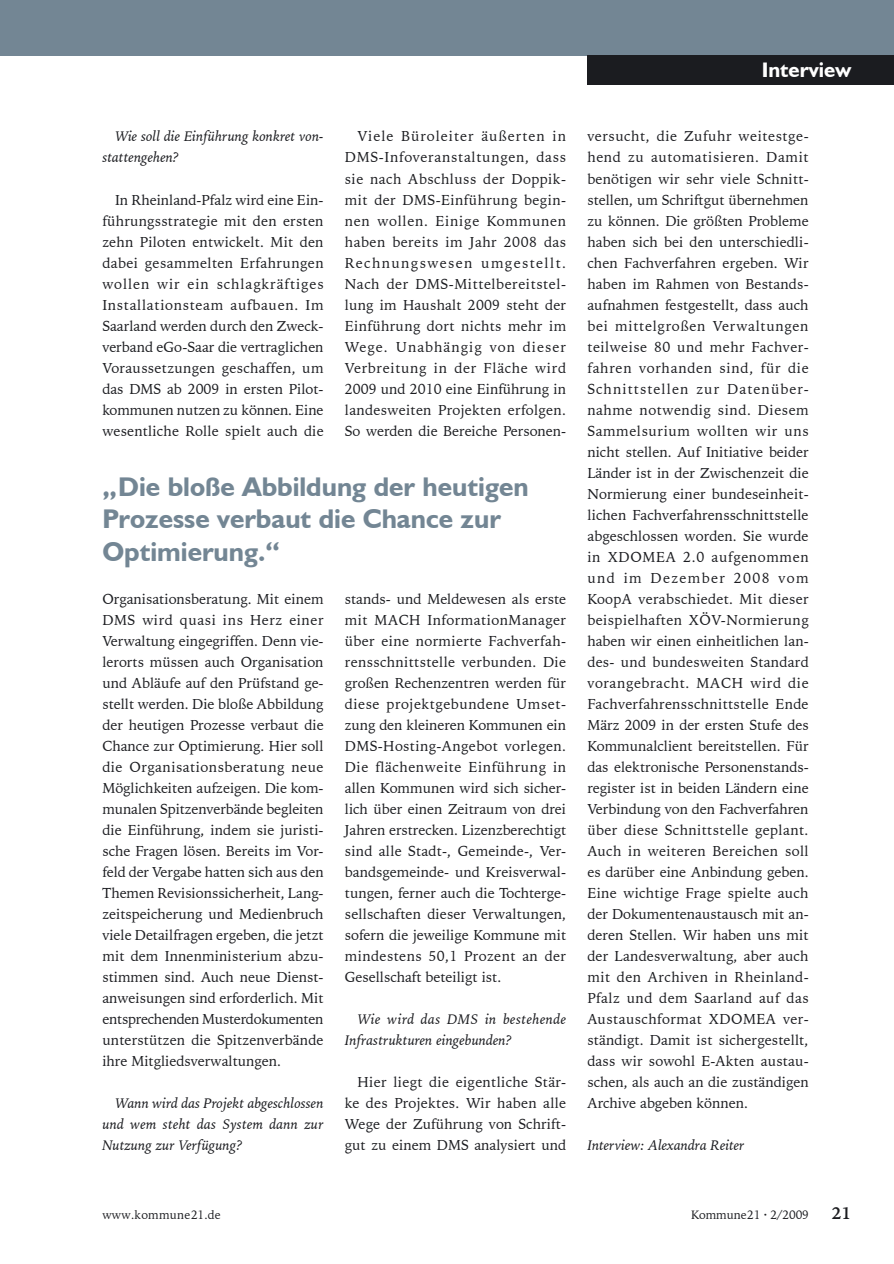
<style>
.page{position:relative;width:894px;height:1264px;background:#fff}
.page>*{position:absolute;margin:0;border:0;box-sizing:border-box;transform-origin:0 0}
.Zitat{font:700 27px "Humanist 521 BT";color:#738694}
.Kolumnentitel_rb{font:700 21px "Humanist 521 BT";color:#fff}
.t1{font:700 16.5px "Iowan Old Style BT";color:#1b1c20}
.Text_mit_Einzug_und_Abstand_vor_Absatz{font:14.25px/21px "Iowan Old Style BT";color:#1b1c20;text-align:justify}
.Text_mit_Einzug_und_Abstand_vor_Absatz-2{font:italic 14.25px/21px "Iowan Old Style BT";color:#1b1c20}
.Text_ohne_Einzug{font:italic 14.25px "Iowan Old Style BT";letter-spacing:-.005em;color:#1b1c20}
.t2{font:12px "Iowan Old Style BT";letter-spacing:.01em;color:#1b1c20}
</style>
<div class="page">
<div style="left:0;top:0;width:893px;height:55px;background:#738694"></div>
<div style="left:587px;top:55px;width:306px;height:30px;background:#1b1c20"></div>
<p class="Kolumnentitel_rb" style="left:761px;top:57px;width:91px">Interview</p>
<p class="Text_mit_Einzug_und_Abstand_vor_Absatz-2" style="left:102px;top:126px;width:223px;text-indent:13px">Wie soll die Einführung konkret von&shy;stattengehen?</p>
<p class="Text_mit_Einzug_und_Abstand_vor_Absatz" style="left:102px;top:189px;width:223px;text-indent:13px">In Rheinland-Pfalz wird eine Ein&shy;führungsstrategie mit den ersten zehn Piloten entwickelt. Mit den dabei gesammelten Erfahrungen wollen wir ein schlagkräftiges Installationsteam aufbauen. Im Saarland werden durch den Zweck&shy;verband eGo-Saar die vertraglichen Voraussetzungen geschaffen, um das DMS ab 2009 in ersten Pilot&shy;kommunen nutzen zu können. Eine wesentliche Rolle spielt auch die</p>
<p class="Text_mit_Einzug_und_Abstand_vor_Absatz" style="left:345px;top:126px;width:223px;text-indent:13px">Viele Büroleiter äußerten in DMS-Infoveranstaltungen, dass sie nach Abschluss der Doppik&shy;mit der DMS-Einführung begin&shy;nen wollen. Einige Kommunen haben bereits im Jahr 2008 das Rechnungswesen umgestellt.<br>Nach der DMS-Mittelbereitstel&shy;lung im Haushalt 2009 steht der Einführung dort nichts mehr im Wege. Unabhängig von dieser Verbreitung in der Fläche wird 2009 und 2010 eine Einführung in landesweiten Projekten erfolgen.<br>So werden die Bereiche Personen-</p>
<p class="Zitat" style="left:102px;top:470px;width:428px">„Die bloße Abbildung der heutigen</p>
<p class="Zitat" style="left:102px;top:502px;width:400px">Prozesse verbaut die Chance zur</p>
<p class="Zitat" style="left:102px;top:534px;width:179px">Optimierung.“</p>
<p class="Text_mit_Einzug_und_Abstand_vor_Absatz" style="left:102px;top:588px;width:223px">Organisationsberatung. Mit einem DMS wird quasi ins Herz einer Verwaltung eingegriffen. Denn vie&shy;lerorts müssen auch Organisation und Abläufe auf den Prüfstand ge&shy;stellt werden. Die bloße Abbildung der heutigen Prozesse verbaut die Chance zur Optimierung. Hier soll die Organisationsberatung neue Möglichkeiten aufzeigen. Die kom&shy;munalen Spitzenverbände begleiten die Einführung, indem sie juristi&shy;sche Fragen lösen. Bereits im Vor&shy;feld der Vergabe hatten sich aus den Themen Revisionssicherheit, Lang&shy;zeitspeicherung und Medienbruch viele Detailfragen ergeben, die jetzt mit dem Innenministerium abzu&shy;stimmen sind. Auch neue Dienst&shy;anweisungen sind erforderlich. Mit entsprechenden Musterdokumenten unterstützen die Spitzenverbände ihre Mitgliedsverwaltungen.</p>
<p class="Text_mit_Einzug_und_Abstand_vor_Absatz-2" style="left:102px;top:1092px;width:223px;text-align:justify;text-indent:13px">Wann wird das Projekt abgeschlossen und wem steht das System dann zur Nutzung zur Verfügung?</p>
<p class="Text_mit_Einzug_und_Abstand_vor_Absatz" style="left:345px;top:588px;width:223px">stands- und Meldewesen als erste mit MACH InformationManager über eine normierte Fachverfah&shy;rensschnittstelle verbunden. Die großen Rechenzentren werden für diese projektgebundene Umset&shy;zung den kleineren Kommunen ein DMS-Hosting-Angebot vorlegen.<br>Die flächenweite Einführung in allen Kommunen wird sich sicher&shy;lich über einen Zeitraum von drei Jahren erstrecken. Lizenzberechtigt sind alle Stadt-, Gemeinde-, Ver&shy;bandsgemeinde- und Kreisverwal&shy;tungen, ferner auch die Tochterge&shy;sellschaften dieser Verwaltungen, sofern die jeweilige Kommune mit mindestens 50,1 Prozent an der Gesellschaft beteiligt ist.</p>
<p class="Text_mit_Einzug_und_Abstand_vor_Absatz-2" style="left:345px;top:1008px;width:223px;text-indent:13px">Wie wird das DMS in bestehende<br>Infrastrukturen eingebunden?</p>
<p class="Text_mit_Einzug_und_Abstand_vor_Absatz" style="left:345px;top:1071px;width:223px;text-indent:13px">Hier liegt die eigentliche Stär&shy;ke des Projektes. Wir haben alle Wege der Zuführung von Schrift&shy;gut zu einem DMS analysiert und</p>
<p class="Text_mit_Einzug_und_Abstand_vor_Absatz" style="left:587px;top:126px;width:223px">versucht, die Zufuhr weitestge&shy;hend zu automatisieren. Damit benötigen wir sehr viele Schnitt&shy;stellen, um Schriftgut übernehmen zu können. Die größten Probleme haben sich bei den unterschiedli&shy;chen Fachverfahren ergeben. Wir haben im Rahmen von Bestands&shy;aufnahmen festgestellt, dass auch bei mittelgroßen Verwaltungen teilweise 80 und mehr Fachver&shy;fahren vorhanden sind, für die Schnittstellen zur Datenüber&shy;nahme notwendig sind. Diesem Sammelsurium wollten wir uns nicht stellen. Auf Initiative beider Länder ist in der Zwischenzeit die Normierung einer bundeseinheit&shy;lichen Fachverfahrensschnittstelle abgeschlossen worden. Sie wurde in XDOMEA 2.0 aufgenommen und im Dezember 2008 vom KoopA verabschiedet. Mit dieser beispielhaften XÖV-Normierung haben wir einen einheitlichen lan&shy;des- und bundesweiten Standard vorangebracht. MACH wird die Fachverfahrensschnittstelle Ende März 2009 in der ersten Stufe des Kommunalclient bereitstellen. Für das elektronische Personenstands&shy;register ist in beiden Ländern eine Verbindung von den Fachverfahren über diese Schnittstelle geplant.<br>Auch in weiteren Bereichen soll es darüber eine Anbindung geben.<br>Eine wichtige Frage spielte auch der Dokumentenaustausch mit an&shy;deren Stellen. Wir haben uns mit der Landesverwaltung, aber auch mit den Archiven in Rheinland-Pfalz und dem Saarland auf das Austauschformat XDOMEA ver&shy;ständigt. Damit ist sichergestellt, dass wir sowohl E-Akten austau&shy;schen, als auch an die zuständigen Archive abgeben können.</p>
<p class="Text_ohne_Einzug" style="left:587px;top:1136px;width:159px">Interview: Alexandra Reiter</p>
<p class="t2" style="left:102px;top:1206px;width:120px">www.kommune21.de</p>
<p class="t2" style="left:691px;top:1206px;width:119px">Kommune21 · 2/2009</p>
<p class="t1" style="left:831px;top:1202px;width:21px">21</p>
</div>
